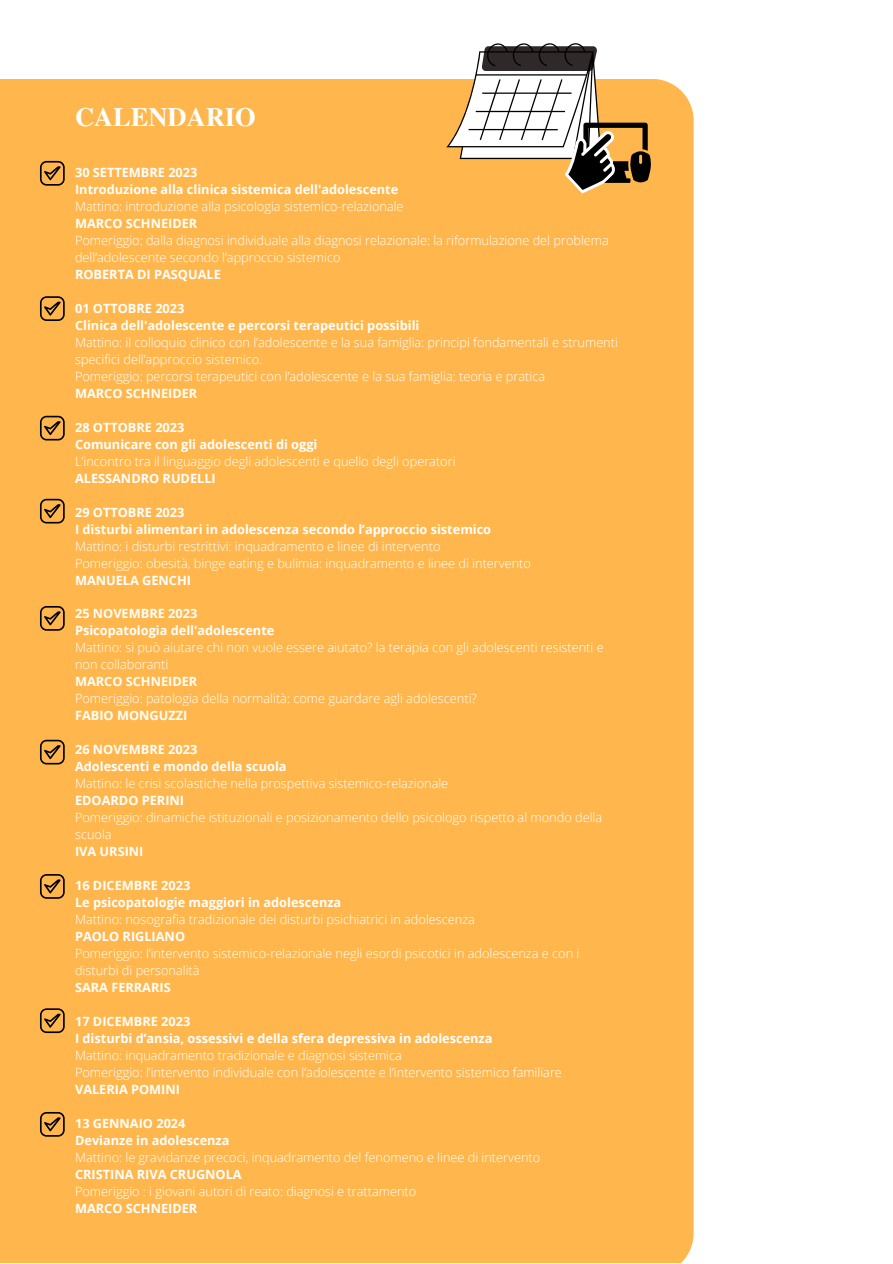
<style>
.page{position:relative;width:893px;height:1264px;background:#fff}
.page>*{position:absolute;margin:0;border:0;box-sizing:border-box;transform-origin:0 0}
.t1{font:700 26.4px "Te X Gyre Termes";color:#fff}
.t2{font:300 12.75px/17px "Open Sans";color:#fff}
.t3{font:700 12.75px "Open Sans";color:#fff}
</style>
<div class="page">
<div style="left:0;top:79px;width:693px;height:1183px;background:#ffb74d"></div>
<svg style="left:40px;top:161px;width:25px;height:25px"></svg>
<svg style="left:40px;top:296px;width:25px;height:25px"></svg>
<svg style="left:40px;top:416px;width:25px;height:24px"></svg>
<svg style="left:40px;top:499px;width:25px;height:24px"></svg>
<svg style="left:40px;top:606px;width:25px;height:24px"></svg>
<svg style="left:40px;top:739px;width:25px;height:25px"></svg>
<svg style="left:40px;top:874px;width:25px;height:24px"></svg>
<svg style="left:40px;top:1008px;width:25px;height:25px"></svg>
<svg style="left:40px;top:1111px;width:25px;height:25px"></svg>
<svg style="left:446px;top:43px;width:204px;height:150px"></svg>
<p class="t1" style="left:75px;top:97px;width:182px">CALENDARIO</p>
<p class="t3" style="left:75px;top:163px;width:124px">30 SETTEMBRE 2023</p>
<p class="t3" style="left:75px;top:180px;width:325px">Introduzione alla clinica sistemica dell'adolescente</p>
<p class="t2" style="left:75px;top:197px;width:330px">Mattino: introduzione alla psicologia sistemico-relazionale</p>
<p class="t3" style="left:75px;top:214px;width:124px">MARCO SCHNEIDER</p>
<p class="t2" style="left:75px;top:231px;width:535px">Pomeriggio: dalla diagnosi individuale alla diagnosi relazionale: la riformulazione del problema dell’adolescente secondo l’approccio sistemico</p>
<p class="t3" style="left:75px;top:265px;width:147px">ROBERTA DI PASQUALE</p>
<p class="t3" style="left:75px;top:299px;width:111px">01 OTTOBRE 2023</p>
<p class="t3" style="left:75px;top:316px;width:346px">Clinica dell'adolescente e percorsi terapeutici possibili</p>
<p class="t2" style="left:75px;top:333px;width:544px">Mattino: il colloquio clinico con l’adolescente e la sua famiglia: principi fondamentali e strumenti specifici dell’approccio sistemico.</p>
<p class="t2" style="left:75px;top:367px;width:471px">Pomeriggio: percorsi terapeutici con l’adolescente e la sua famiglia: teoria e pratica</p>
<p class="t3" style="left:75px;top:384px;width:124px">MARCO SCHNEIDER</p>
<p class="t3" style="left:75px;top:418px;width:111px">28 OTTOBRE 2023</p>
<p class="t3" style="left:75px;top:435px;width:244px">Comunicare con gli adolescenti di oggi</p>
<p class="t2" style="left:75px;top:452px;width:382px">L’incontro tra il linguaggio degli adolescenti e quello degli operatori</p>
<p class="t3" style="left:75px;top:469px;width:142px">ALESSANDRO RUDELLI</p>
<p class="t3" style="left:75px;top:503px;width:111px">29 OTTOBRE 2023</p>
<p class="t3" style="left:75px;top:520px;width:417px">I disturbi alimentari in adolescenza secondo l’approccio sistemico</p>
<p class="t2" style="left:75px;top:537px;width:367px">Mattino: i disturbi restrittivi: inquadramento e linee di intervento</p>
<p class="t2" style="left:75px;top:554px;width:457px">Pomeriggio: obesità, binge eating e bulimia: inquadramento e linee di intervento</p>
<p class="t3" style="left:75px;top:571px;width:117px">MANUELA GENCHI</p>
<p class="t3" style="left:75px;top:605px;width:124px">25 NOVEMBRE 2023</p>
<p class="t3" style="left:75px;top:622px;width:201px">Psicopatologia dell'adolescente</p>
<p class="t2" style="left:75px;top:639px;width:530px">Mattino: si può aiutare chi non vuole essere aiutato? la terapia con gli adolescenti resistenti e non collaboranti</p>
<p class="t3" style="left:75px;top:673px;width:124px">MARCO SCHNEIDER</p>
<p class="t2" style="left:75px;top:690px;width:403px">Pomeriggio: patologia della normalità: come guardare agli adolescenti?</p>
<p class="t3" style="left:75px;top:706px;width:114px">FABIO MONGUZZI</p>
<p class="t3" style="left:75px;top:740px;width:124px">26 NOVEMBRE 2023</p>
<p class="t3" style="left:75px;top:757px;width:213px">Adolescenti e mondo della scuola</p>
<p class="t2" style="left:75px;top:775px;width:375px">Mattino: le crisi scolastiche nella prospettiva sistemico-relazionale</p>
<p class="t3" style="left:75px;top:791px;width:111px">EDOARDO PERINI</p>
<p class="t2" style="left:75px;top:809px;width:528px">Pomeriggio: dinamiche istituzionali e posizionamento dello psicologo rispetto al mondo della scuola</p>
<p class="t3" style="left:75px;top:842px;width:70px">IVA URSINI</p>
<p class="t3" style="left:75px;top:876px;width:117px">16 DICEMBRE 2023</p>
<p class="t3" style="left:75px;top:893px;width:268px">Le psicopatologie maggiori in adolescenza</p>
<p class="t2" style="left:75px;top:911px;width:401px">Mattino: nosografia tradizionale dei disturbi psichiatrici in adolescenza</p>
<p class="t3" style="left:75px;top:927px;width:112px">PAOLO RIGLIANO</p>
<p class="t2" style="left:75px;top:944px;width:505px">Pomeriggio: l’intervento sistemico-relazionale negli esordi psicotici in adolescenza e con i disturbi di personalità</p>
<p class="t3" style="left:75px;top:978px;width:97px">SARA FERRARIS</p>
<p class="t3" style="left:75px;top:1012px;width:117px">17 DICEMBRE 2023</p>
<p class="t3" style="left:75px;top:1029px;width:419px">I disturbi d’ansia, ossessivi e della sfera depressiva in adolescenza</p>
<p class="t2" style="left:75px;top:1046px;width:328px">Mattino: inquadramento tradizionale e diagnosi sistemica</p>
<p class="t2" style="left:75px;top:1063px;width:488px">Pomeriggio: l’intervento individuale con l’adolescente e l’intervento sistemico familiare</p>
<p class="t3" style="left:75px;top:1080px;width:106px">VALERIA POMINI</p>
<p class="t3" style="left:75px;top:1114px;width:112px">13 GENNAIO 2024</p>
<p class="t3" style="left:75px;top:1131px;width:156px">Devianze in adolescenza</p>
<p class="t2" style="left:75px;top:1148px;width:466px">Mattino: le gravidanze precoci, inquadramento del fenomeno e linee di intervento</p>
<p class="t3" style="left:75px;top:1165px;width:168px">CRISTINA RIVA CRUGNOLA</p>
<p class="t2" style="left:75px;top:1182px;width:342px">Pomeriggio : i giovani autori di reato: diagnosi e trattamento</p>
<p class="t3" style="left:75px;top:1199px;width:124px">MARCO SCHNEIDER</p>
</div>
